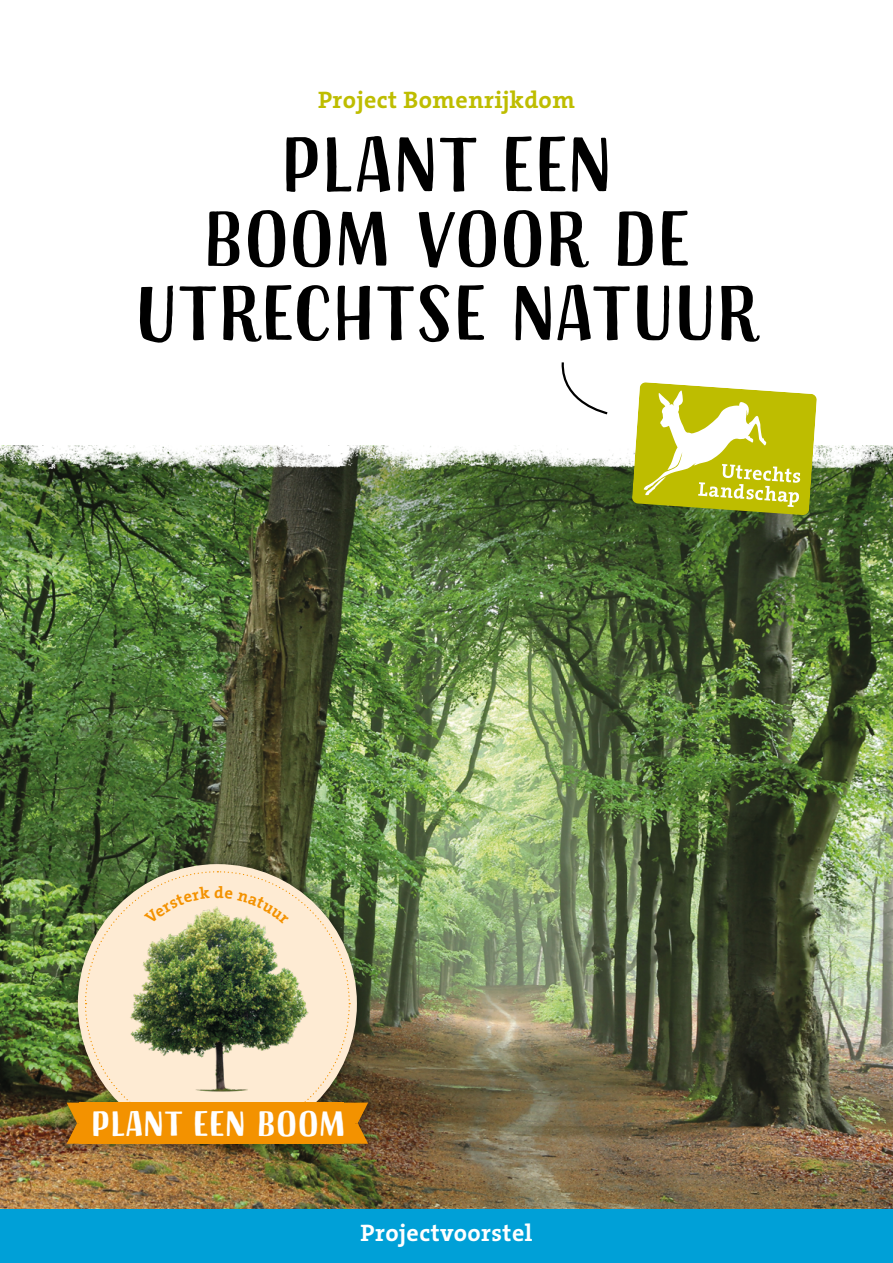
<style>
.page{position:relative;width:893px;height:1263px;background:#fff}
.page>*{position:absolute;margin:0;border:0;box-sizing:border-box;transform-origin:0 0}
.t1{font:77.25px/74.2px "Sofa Sans Hand";color:#000;text-align:center}
.t2{font:700 35.25px "Sofa Sans Hand";letter-spacing:.01em;color:#fff}
.t3{font:700 24px "The Serif B W7";letter-spacing:.02em;color:#bebd00}
.t4{font:700 24px "The Serif B W7";letter-spacing:.02em;color:#fff}
</style>
<div class="page">
<img style="left:0;top:634px;width:893px;height:575px">
<img style="left:0;top:486px;width:893px;height:148px">
<img style="left:0;top:445px;width:893px;height:41px">
<svg style="left:632px;top:382px;width:185px;height:133px"></svg>
<svg style="left:561px;top:362px;width:47px;height:53px"></svg>
<div style="left:0;top:1209px;width:893px;height:54px;background:#00a0d7"></div>
<div style="left:57px;top:854px;width:320px;height:300px;background:#000;opacity:.3"></div>
<img style="left:67px;top:870px;width:301px;height:274px">
<p class="t3" style="left:318px;top:84px;width:258px">Project Bomenrijkdom</p>
<p class="t1" style="left:135px;top:136px;width:625px">PLANT EEN<br>BOOM VOOR DE<br>UTRECHTSE NATUUR</p>
<p class="t2" style="left:91px;top:1102px;width:256px">PLANT EEN BOOM</p>
<p class="t4" style="left:360px;top:1217px;width:173px">Projectvoorstel</p>
</div>
